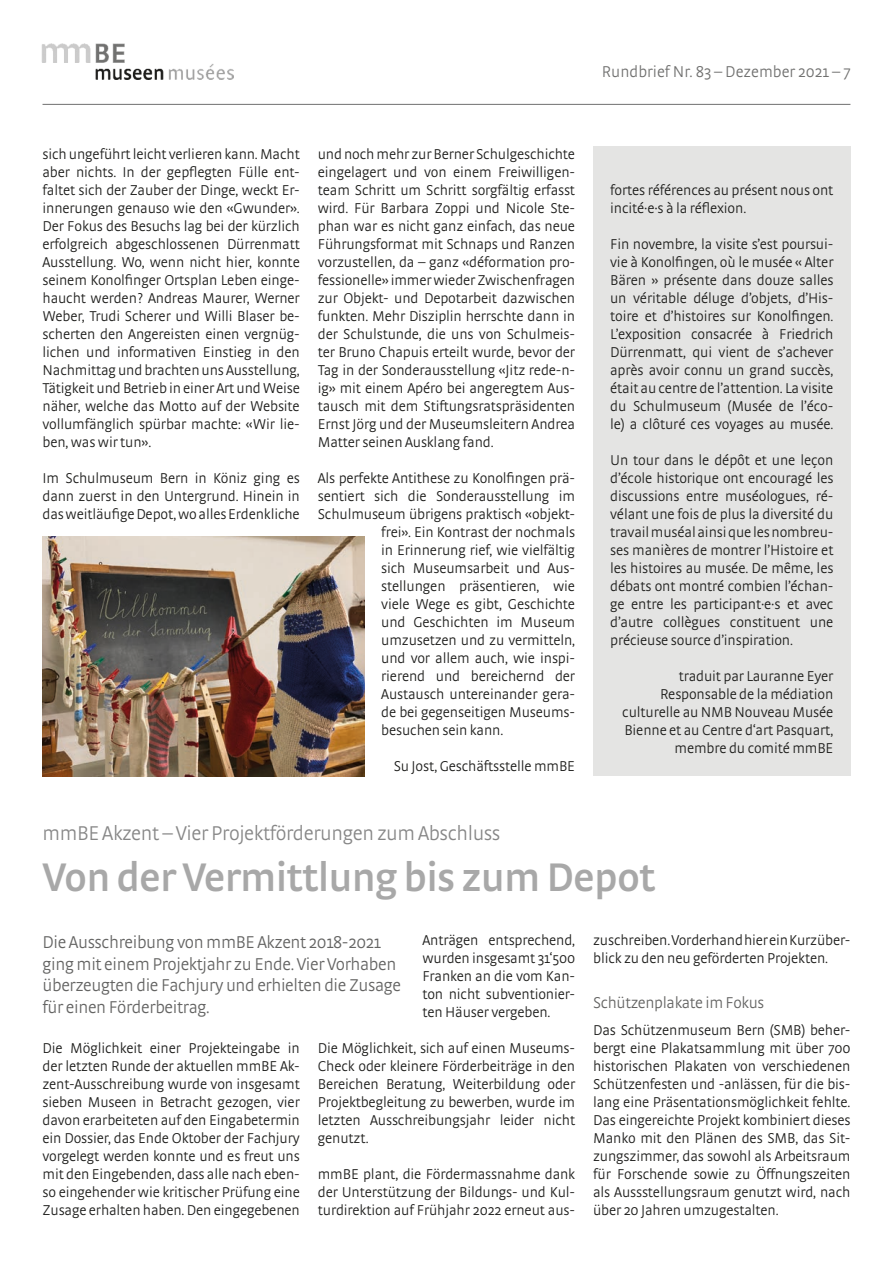
<style>
.page{position:relative;width:893px;height:1263px;background:#fff}
.page>*{position:absolute;margin:0;border:0;box-sizing:border-box;transform-origin:0 0}
.Titel{font:600 42px "Strada";letter-spacing:-.02em;color:#a8a8a8}
.Titel-2{font:300 21px "Strada";letter-spacing:-.02em;color:#878787}
.Titel-3{font:300 18px/21.6px "Strada";letter-spacing:-.02em;color:#646463}
.t1{font:300 16.5px "Strada";color:#70706f}
.Titel-4{font:300 16.5px "Strada";letter-spacing:-.02em;color:#646463}
.t2{font:300 15px/18px "Strada";letter-spacing:-.01em;color:#1d1d1b;text-align:justify}
</style>
<div class="page">
<hr style="left:43px;top:104px;width:807px;height:1px;background:#70706f">
<img style="left:42px;top:43px;width:191px;height:36px">
<div style="left:593px;top:147px;width:257px;height:629px;background:#e4e4e3"></div>
<img style="left:43px;top:536px;width:321px;height:240px">
<p class="t2" style="left:43px;top:144px;width:259px">sich ungeführt leicht verlieren kann. Macht aber nichts. In der gepflegten Fülle ent&shy;faltet sich der Zauber der Dinge, weckt Er&shy;innerungen genauso wie den «Gwunder».<br>Der Fokus des Besuchs lag bei der kürzlich erfolgreich abgeschlossenen Dürrenmatt Ausstellung. Wo, wenn nicht hier, konnte seinem Konolfinger Ortsplan Leben einge&shy;haucht werden? Andreas Maurer, Werner Weber, Trudi Scherer und Willi Blaser be&shy;scherten den Angereisten einen vergnüg&shy;lichen und informativen Einstieg in den Nachmittag und brachten uns Ausstellung, Tätigkeit und Betrieb in einer Art und Weise näher, welche das Motto auf der Website vollumfänglich spürbar machte: «Wir lie&shy;ben, was wir tun».</p>
<p class="t2" style="left:43px;top:468px;width:259px">Im Schulmuseum Bern in Köniz ging es dann zuerst in den Untergrund. Hinein in das weitläufige Depot, wo alles Erdenkliche</p>
<p class="t2" style="left:318px;top:144px;width:259px">und noch mehr zur Berner Schulgeschichte eingelagert und von einem Freiwilligen&shy;team Schritt um Schritt sorgfältig erfasst wird. Für Barbara Zoppi und Nicole Ste&shy;phan war es nicht ganz einfach, das neue Führungsformat mit Schnaps und Ranzen vorzustellen, da – ganz «déformation pro&shy;fessionelle» immer wieder Zwischenfragen zur Objekt- und Depotarbeit dazwischen funkten. Mehr Disziplin herrschte dann in der Schulstunde, die uns von Schulmeis&shy;ter Bruno Chapuis erteilt wurde, bevor der Tag in der Sonderausstellung «Jitz rede-n&shy;ig» mit einem Apéro bei angeregtem Aus&shy;tausch mit dem Stiftungsratspräsidenten Ernst Jörg und der Museumsleitern Andrea Matter seinen Ausklang fand.</p>
<p class="t2" style="left:318px;top:468px;width:259px">Als perfekte Antithese zu Konolfingen prä-</p>
<p class="t2" style="left:318px;top:486px;width:259px">sentiert sich die Sonderausstellung im</p>
<p class="t2" style="left:318px;top:504px;width:259px">Schulmuseum übrigens praktisch «objekt-</p>
<p class="t2" style="left:381px;top:522px;width:195px">frei». Ein Kontrast der nochmals</p>
<p class="t2" style="left:381px;top:540px;width:195px">in Erinnerung rief, wie vielfältig</p>
<p class="t2" style="left:381px;top:558px;width:195px">sich Museumsarbeit und Aus-</p>
<p class="t2" style="left:381px;top:576px;width:195px">stellungen präsentieren, wie</p>
<p class="t2" style="left:381px;top:594px;width:195px">viele Wege es gibt, Geschichte</p>
<p class="t2" style="left:381px;top:612px;width:195px">und Geschichten im Museum</p>
<p class="t2" style="left:381px;top:630px;width:195px">umzusetzen und zu vermitteln,</p>
<p class="t2" style="left:381px;top:648px;width:195px">und vor allem auch, wie inspi-</p>
<p class="t2" style="left:381px;top:666px;width:195px">rierend und bereichernd der</p>
<p class="t2" style="left:381px;top:684px;width:195px">Austausch untereinander gera-</p>
<p class="t2" style="left:381px;top:702px;width:195px">de bei gegenseitigen Museums-</p>
<p class="t2" style="left:381px;top:720px;width:124px">besuchen sein kann.</p>
<p class="t2" style="left:394px;top:756px;width:183px">Su Jost, Geschäftsstelle mmBE</p>
<p class="t1" style="left:602px;top:62px;width:250px">Rundbrief Nr. 83 – Dezember 2021 – 7</p>
<p class="t2" style="left:610px;top:180px;width:225px">fortes références au présent nous ont incité·e·s à la réflexion.</p>
<p class="t2" style="left:610px;top:234px;width:225px">Fin novembre, la visite s’est poursui&shy;vie à Konolfingen, où le musée « Alter Bären » présente dans douze salles un véritable déluge d’objets, d’His&shy;toire et d’histoires sur Konolfingen.<br>L’exposition consacrée à Friedrich Dürrenmatt, qui vient de s’achever après avoir connu un grand succès, était au centre de l’attention. La visite du Schulmuseum (Musée de l’éco&shy;le) a clôturé ces voyages au musée.</p>
<p class="t2" style="left:610px;top:450px;width:225px">Un tour dans le dépôt et une leçon d’école historique ont encouragé les discussions entre muséologues, ré&shy;vélant une fois de plus la diversité du travail muséal ainsi que les nombreu&shy;ses manières de montrer l’Histoire et les histoires au musée. De même, les débats ont montré combien l’échan&shy;ge entre les participant·e·s et avec d’autre collègues constituent une précieuse source d’inspiration.</p>
<p class="t2" style="left:679px;top:666px;width:156px">traduit par Lauranne Eyer</p>
<p class="t2" style="left:622px;top:684px;width:213px;text-align:right">Responsable de la médiation culturelle au NMB Nouveau Musée<br>Bienne et au Centre d‘art Pasquart, membre du comité mmBE</p>
<p class="Titel-2" style="left:43px;top:821px;width:459px">mmBE Akzent – Vier Projektförderungen zum Abschluss</p>
<p class="Titel" style="left:43px;top:853px;width:615px">Von der Vermittlung bis zum Depot</p>
<p class="Titel-3" style="left:43px;top:931px;width:360px">Die Ausschreibung von mmBE Akzent 2018-2021 ging mit einem Projektjahr zu Ende. Vier Vorhaben überzeugten die Fachjury und erhielten die Zusage für einen Förderbeitrag.</p>
<p class="t2" style="left:43px;top:1038px;width:259px">Die Möglichkeit einer Projekteingabe in der letzten Runde der aktuellen mmBE Ak&shy;zent-Ausschreibung wurde von insgesamt sieben Museen in Betracht gezogen, vier davon erarbeiteten auf den Eingabetermin ein Dossier, das Ende Oktober der Fachjury vorgelegt werden konnte und es freut uns mit den Eingebenden, dass alle nach eben&shy;so eingehender wie kritischer Prüfung eine Zusage erhalten haben. Den eingegebenen</p>
<p class="t2" style="left:593px;top:931px;width:259px">zuschreiben. Vorderhand hier ein Kurzüber&shy;blick zu den neu geförderten Projekten.</p>
<p class="Titel-4" style="left:593px;top:993px;width:172px">Schützenplakate im Fokus</p>
<p class="t2" style="left:593px;top:1021px;width:259px">Das Schützenmuseum Bern (SMB) beher&shy;bergt eine Plakatsammlung mit über 700 historischen Plakaten von verschiedenen Schützenfesten und -anlässen, für die bis&shy;lang eine Präsentationsmöglichkeit fehlte.<br>Das eingereichte Projekt kombiniert dieses Manko mit den Plänen des SMB, das Sit&shy;zungszimmer, das sowohl als Arbeitsraum für Forschende sowie zu Öffnungszeiten als Aussstellungsraum genutzt wird, nach über 20 Jahren umzugestalten.</p>
<p class="t2" style="left:422px;top:931px;width:154px">Anträgen entsprechend, wurden insgesamt 31‘500<br>Franken an die vom Kan&shy;ton nicht subventionier&shy;ten Häuser vergeben.</p>
<p class="t2" style="left:318px;top:1039px;width:259px">Die Möglichkeit, sich auf einen Museums-Check oder kleinere Förderbeiträge in den Bereichen Beratung, Weiterbildung oder Projektbegleitung zu bewerben, wurde im letzten Ausschreibungsjahr leider nicht genutzt.</p>
<p class="t2" style="left:318px;top:1165px;width:259px">mmBE plant, die Fördermassnahme dank der Unterstützung der Bildungs- und Kul&shy;turdirektion auf Frühjahr 2022 erneut aus-</p>
</div>
